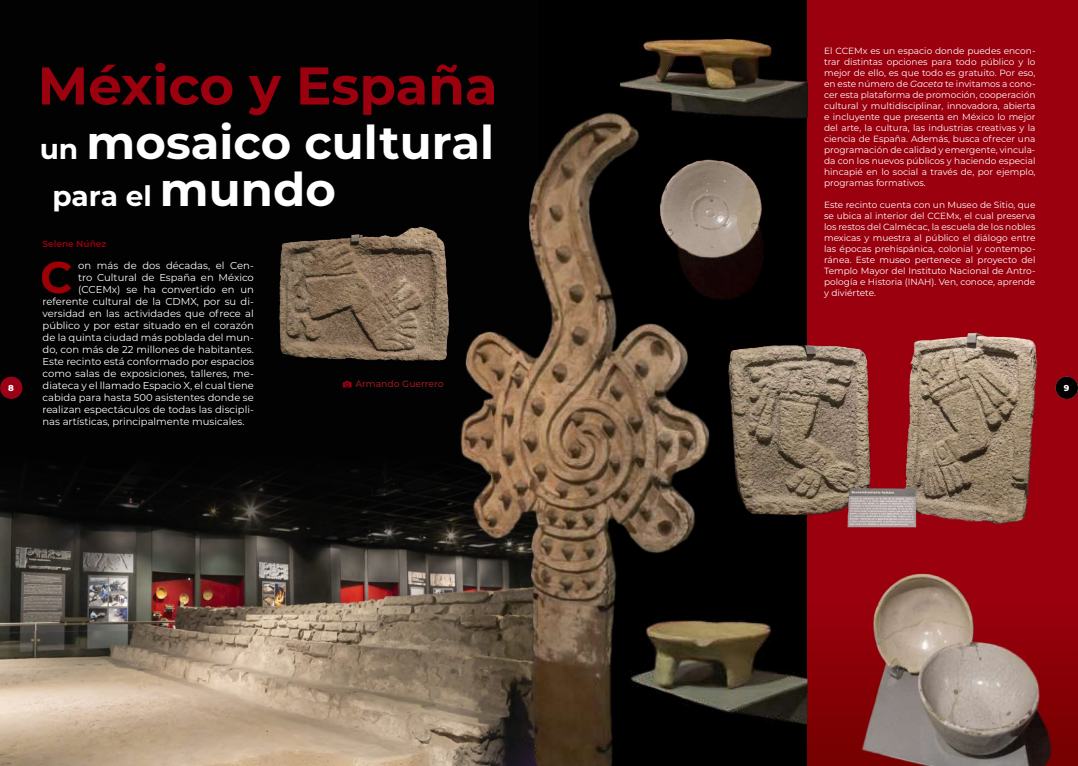
<style>
.page{position:relative;width:1078px;height:766px;background:#fff}
.page>*{position:absolute;margin:0;border:0;box-sizing:border-box;transform-origin:0 0}
.t1{font:700 53px "Montserrat";color:#9b000e}
.t2{font:700 46.5px "Montserrat";color:#fff}
.t3{font:700 44.3px "Montserrat";color:#9c0006}
.t4{font:700 28px "Montserrat";color:#fff}
.t5{font:10px "Montserrat";color:#fff}
.t6{font:500 9.2px "Montserrat";color:#9a191b}
.t7{font:9px/11px "Montserrat";color:#fff;text-align:justify}
.t8{font:600 9px "Montserrat";color:#9b000e}
.t9{font:800 8.6px "Montserrat";color:#fff}
.s1{font-size:28px}
.s2{font-size:46.5px}
.s3{font-style:italic}
</style>
<div class="page">
<div style="left:806px;top:0;width:271px;height:765px;background:#9b000e"></div>
<div style="left:526px;top:0;width:280px;height:765px;background:#000"></div>
<div style="left:0;top:0;width:539px;height:428px;background:#020203"></div>
<img style="left:0;top:598px;width:455px;height:167px">
<div style="left:0;top:376px;width:22px;height:23px;background:#9a0016;border-radius:50%"></div>
<svg style="left:0;top:428px;width:455px;height:170px;background:#25201e"></svg>
<img style="left:455px;top:112px;width:255px;height:653px">
<img style="left:652px;top:153px;width:112px;height:153px">
<img style="left:728px;top:345px;width:78px;height:170px">
<img style="left:279px;top:218px;width:179px;height:151px">
<img style="left:620px;top:39px;width:186px;height:87px">
<img style="left:609px;top:588px;width:197px;height:147px">
<svg style="left:806px;top:311px;width:271px;height:454px"></svg>
<img style="left:830px;top:556px;width:230px;height:209px">
<svg style="left:343px;top:381px;width:8px;height:6px"></svg>
<p class="t9" style="left:8px;top:381px;width:7px">8</p>
<h1 class="t1" style="left:38px;top:47px;width:461px">México y España</h1>
<h2 class="t2" style="left:40px;top:109px;width:456px"><span class="s1">un</span> mosaico cultural</h2>
<h3 class="t4" style="left:52px;top:176px;width:285px">para el <span class="s2">mundo</span></h3>
<p class="t8" style="left:43px;top:237px;width:65px">Selene Núñez</p>
<h3 class="t3" style="left:41px;top:245px;width:34px">C</h3>
<p class="t5" style="left:78px;top:259px;width:177px">on más de dos décadas, el Cen-</p>
<p class="t5" style="left:78px;top:271px;width:177px">tro Cultural de España en México</p>
<p class="t5" style="left:78px;top:283px;width:177px">(CCEMx) se ha convertido en un</p>
<p class="t5" style="left:43px;top:295px;width:213px">referente cultural de la CDMX, por su di-</p>
<p class="t5" style="left:43px;top:307px;width:213px">versidad en las actividades que ofrece al</p>
<p class="t5" style="left:43px;top:319px;width:213px">público y por estar situado en el corazón</p>
<p class="t5" style="left:43px;top:331px;width:213px">de la quinta ciudad más poblada del mun-</p>
<p class="t5" style="left:43px;top:343px;width:213px">do, con más de 22 millones de habitantes.</p>
<p class="t5" style="left:43px;top:355px;width:213px">Este recinto está conformado por espacios</p>
<p class="t5" style="left:43px;top:367px;width:213px">como salas de exposiciones, talleres, me-</p>
<p class="t5" style="left:43px;top:379px;width:213px">diateca y el llamado Espacio X, el cual tiene</p>
<p class="t5" style="left:43px;top:391px;width:213px">cabida para hasta 500 asistentes donde se</p>
<p class="t5" style="left:43px;top:403px;width:213px">realizan espectáculos de todas las discipli-</p>
<p class="t5" style="left:43px;top:415px;width:203px">nas artísticas, principalmente musicales.</p>
<p class="t6" style="left:355px;top:377px;width:90px">Armando Guerrero</p>
<p class="t7" style="left:823px;top:45px;width:213px">El CCEMx es un espacio donde puedes encon&shy;trar distintas opciones para todo público y lo mejor de ello, es que todo es gratuito. Por eso, en este número de <span class="s3">Gaceta</span> te invitamos a cono&shy;cer esta plataforma de promoción, cooperación cultural y multidisciplinar, innovadora, abierta e incluyente que presenta en México lo mejor del arte, la cultura, las industrias creativas y la ciencia de España. Además, busca ofrecer una programación de calidad y emergente, vincula&shy;da con los nuevos públicos y haciendo especial hincapié en lo social a través de, por ejemplo, programas formativos.</p>
<p class="t7" style="left:823px;top:198px;width:213px">Este recinto cuenta con un Museo de Sitio, que se ubica al interior del CCEMx, el cual preserva los restos del Calmécac, la escuela de los nobles mexicas y muestra al público el diálogo entre las épocas prehispánica, colonial y contempo&shy;ránea. Este museo pertenece al proyecto del Templo Mayor del Instituto Nacional de Antro&shy;pología e Historia (INAH). Ven, conoce, aprende y diviértete.</p>
<p class="t9" style="left:1063px;top:381px;width:7px">9</p>
</div>
